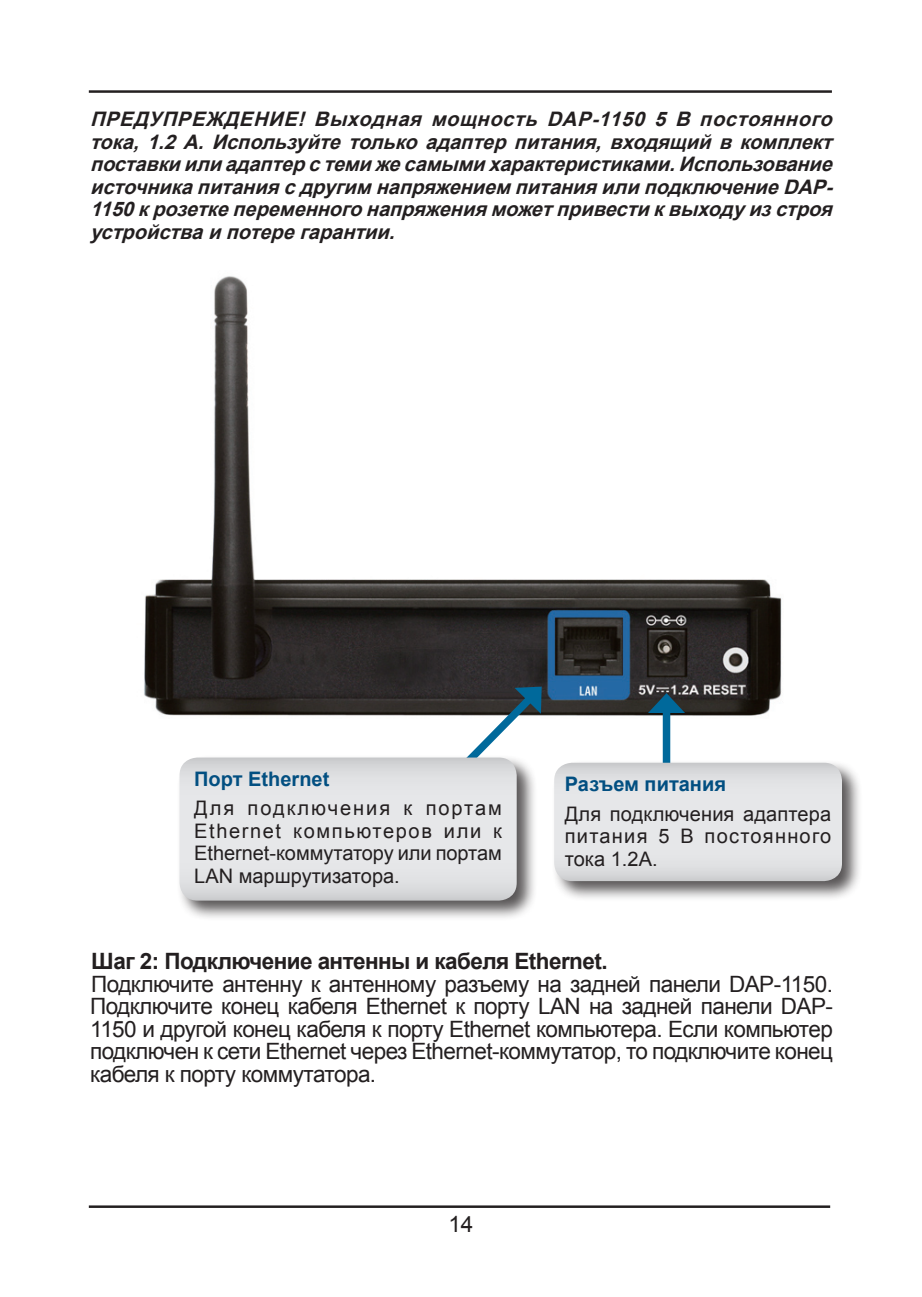
<style>
.page{position:relative;width:922px;height:1297px;background:#fff}
.page>*{position:absolute;margin:0;border:0;box-sizing:border-box;transform-origin:0 0}
.t1{font:22.5px/22.5px "Arial";letter-spacing:-.025em;color:#231f20;text-align:justify}
.t2{font:700 22.5px "Arial";letter-spacing:-.025em;color:#231f20}
.t3{font:italic 700 20px/22.5px "Arial";color:#231f20;text-align:justify}
.t4{font:20px/22.5px "Arial";color:#231f20;text-align:justify}
.t5{font:700 20px "Arial";color:#024f81}
</style>
<div class="page">
<hr style="left:89px;top:90px;width:742px;height:3px;background:#231f20">
<hr style="left:89px;top:1205px;width:741px;height:3px;background:#231f20">
<img style="left:144px;top:276px;width:638px;height:459px">
<svg style="left:382px;top:685px;width:161px;height:69px"></svg>
<div style="left:176px;top:754px;width:361px;height:166px;background:#231f20;opacity:.75"></div>
<svg style="left:179px;top:757px;width:337px;height:144px;background:#e0e1e3"></svg>
<div style="left:662px;top:706px;width:8px;height:124px;background:#00699b"></div>
<svg style="left:647px;top:693px;width:37px;height:20px"></svg>
<div style="left:550px;top:759px;width:312px;height:142px;background:#231f20;opacity:.75"></div>
<svg style="left:554px;top:763px;width:287px;height:118px;background:#e0e1e3"></svg>
<p class="t3" style="left:90px;top:109px;width:750px">ПРЕДУПРЕЖДЕНИЕ! Выходная мощность DAP-1150 5 В постоянного тока,1.2А.Используйтетолькоадаптерпитания,входящийвкомплект поставкиилиадаптерстемижесамымихарактеристиками.Использование источникапитаниясдругим напряжением питанияилиподключениеDAP-1150крозеткепеременногонапряженияможетпривестиквыходуизстроя устройстваипотерегарантии.</p>
<p class="t5" style="left:194px;top:765px;width:137px">Порт Ethernet</p>
<p class="t4" style="left:194px;top:797px;width:309px">Для подключения к портам Ethernet компьютеров или к Ethernet-коммутатору или портам LAN маршрутизатора.</p>
<p class="t5" style="left:564px;top:771px;width:163px">Разъем питания</p>
<p class="t4" style="left:564px;top:802px;width:268px">Для подключения адаптера питания 5 В постоянного тока 1.2A.</p>
<p class="t2" style="left:91px;top:946px;width:517px">Шаг 2: Подключение антенны и кабеля Ethernet.</p>
<p class="t1" style="left:90px;top:973px;width:744px">Подключите антенну к антенному разъему на задней панели DAP-1150.<br>Подключите конец кабеля Ethernet к порту LAN на задней панели DAP-1150 и другой конец кабеля к порту Ethernet компьютера. Если компьютер подключен к сети Ethernet через Ethernet-коммутатор, то подключите конец кабеля к порту коммутатора.</p>
<p class="t1" style="left:448px;top:1213px;width:27px">14</p>
</div>
